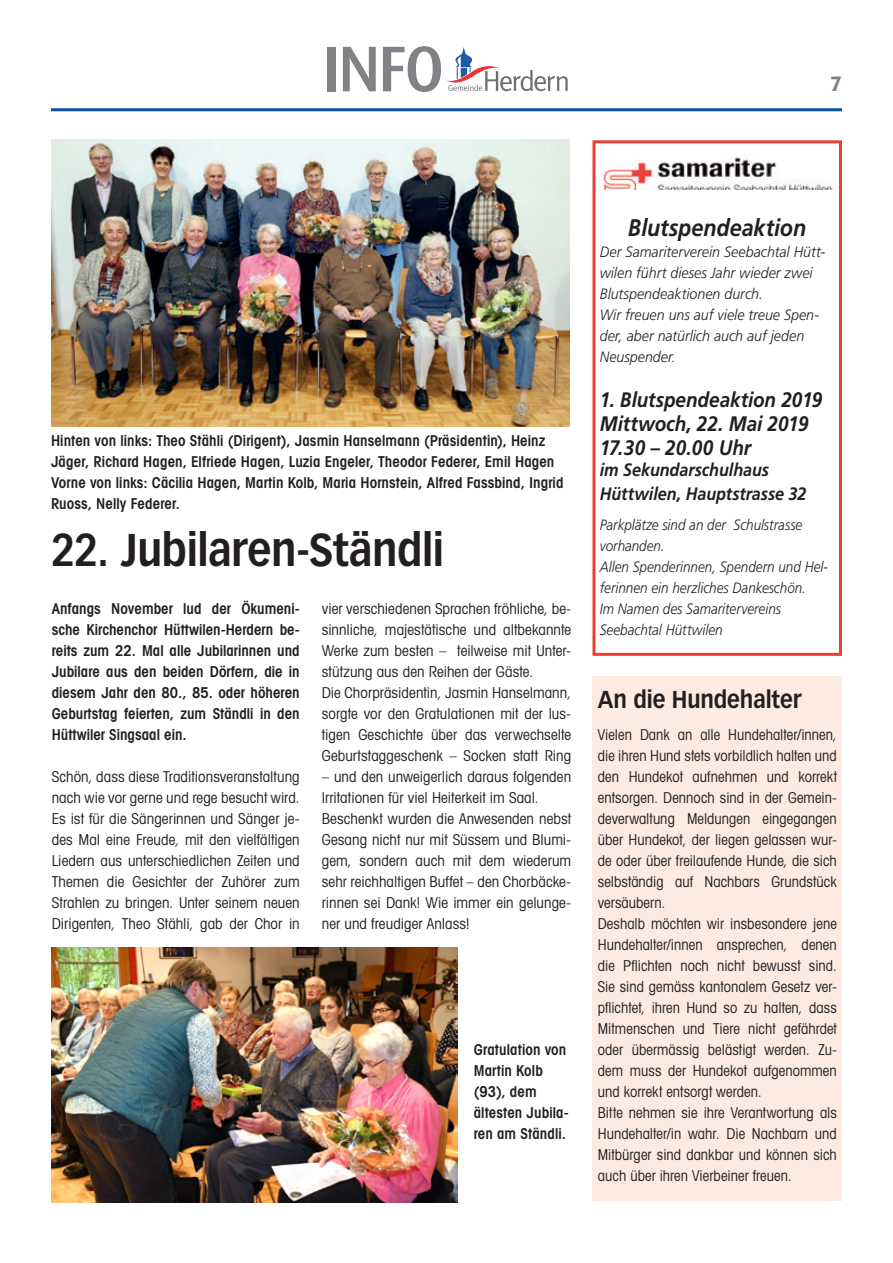
<style>
.page{position:relative;width:893px;height:1263px;background:#fff}
.page>*{position:absolute;margin:0;border:0;box-sizing:border-box;transform-origin:0 0}
.t1{font:500 64.65px "Dax";color:#808285}
.t2{font:700 45px "Vectora LT";letter-spacing:-.01em;color:#231f20;scale:.9 1}
.t3{font:italic 700 24px "Frutiger LT";letter-spacing:-.005em;color:#231f20;scale:.9 1}
.t4{font:700 24px "Vectora LT";letter-spacing:-.005em;color:#231f20;scale:.9 1}
.t5{font:italic 700 21px/24px "Frutiger LT";color:#231f20;scale:.9 1}
.t6{font:700 21px "Dax";color:#808285}
.t7{font:italic 700 18px/24px "Frutiger LT";letter-spacing:-.005em;color:#231f20;scale:.9 1}
.t8{font:condensed 15px/21px "Avant Garde LT";letter-spacing:.005em;color:#231f20}
.t9{font:600 condensed 15px/21px "Avant Garde LT";letter-spacing:.005em;color:#231f20}
.t10{font:italic 300 15px/21px "Frutiger LT";color:#231f20;scale:.95 1}
.t11{font:italic 300 15px/21px "Frutiger LT";color:#231f20;scale:.9 1}
</style>
<div class="page">
<hr style="left:51px;top:108px;width:791px;height:3px;background:#0a4fa2">
<svg style="left:447px;top:47px;width:121px;height:44px"></svg>
<div style="left:592px;top:677px;width:250px;height:524px;background:#fdeae1"></div>
<div style="left:592px;top:140px;width:250px;height:516px;border:3px solid #ee3e34"></div>
<img style="left:603px;top:157px;width:230px;height:33px">
<img style="left:51px;top:139px;width:518px;height:287px">
<img style="left:51px;top:948px;width:406px;height:254px">
<h1 class="t1" style="left:322px;top:33px;width:123px">INFO</h1>
<h3 class="t6" style="left:830px;top:72px;width:13px">7</h3>
<p class="t9" style="left:51px;top:430px;width:514px">Hinten von links: Theo Stähli (Dirigent), Jasmin Hanselmann (Präsidentin), Heinz Jäger, Richard Hagen, Elfriede Hagen, Luzia Engeler, Theodor Federer, Emil Hagen Vorne von links: Cäcilia Hagen, Martin Kolb, Maria Hornstein, Alfred Fassbind, Ingrid Ruoss, Nelly Federer.</p>
<h2 class="t2" style="left:51px;top:522px;width:438px">22. Jubilaren-Ständli</h2>
<p class="t8" style="left:322px;top:598px;width:251px">vier verschiedenen Sprachen fröhliche, be&shy;sinnliche, majestätische und altbekannte Werke zum besten – teilweise mit Unter&shy;stützung aus den Reihen der Gäste.<br>Die Chorpräsidentin, Jasmin Hanselmann, sorgte vor den Gratulationen mit der lus&shy;tigen Geschichte über das verwechselte Geburtstaggeschenk – Socken statt Ring</p>
<p class="t8" style="left:322px;top:766px;width:251px">– und den unweigerlich daraus folgenden Irritationen für viel Heiterkeit im Saal.<br>Beschenkt wurden die Anwesenden nebst Gesang nicht nur mit Süssem und Blumi&shy;gem, sondern auch mit dem wiederum sehr reichhaltigen Buffet – den Chorbäcke&shy;rinnen sei Dank! Wie immer ein gelunge&shy;ner und freudiger Anlass!</p>
<p class="t9" style="left:52px;top:598px;width:250px;text-align:justify">Anfangs November lud der Ökumeni&shy;sche Kirchenchor Hüttwilen-Herdern be&shy;reits zum 22. Mal alle Jubilarinnen und Jubilare aus den beiden Dörfern, die in diesem Jahr den 80., 85. oder höheren Geburtstag feierten, zum Ständli in den Hüttwiler Singsaal ein.</p>
<p class="t8" style="left:52px;top:766px;width:250px;text-align:justify">Schön, dass diese Traditionsveranstaltung nach wie vor gerne und rege besucht wird.<br>Es ist für die Sängerinnen und Sänger je&shy;des Mal eine Freude, mit den vielfältigen Liedern aus unterschiedlichen Zeiten und Themen die Gesichter der Zuhörer zum Strahlen zu bringen. Unter seinem neuen Dirigenten, Theo Stähli, gab der Chor in</p>
<p class="t9" style="left:474px;top:1039px;width:97px">Gratulation von<br>Martin Kolb (93), dem ältesten Jubila&shy;ren am Ständli.</p>
<h3 class="t3" style="left:628px;top:213px;width:199px">Blutspendeaktion</h3>
<p class="t10" style="left:600px;top:241px;width:239px">Der Samariterverein Seebachtal Hütt&shy;wilen führt dieses Jahr wieder zwei<br>Blutspendeaktionen durch.<br>Wir freuen uns auf viele treue Spen&shy;der, aber natürlich auch auf jeden<br>Neuspender.</p>
<h3 class="t5" style="left:600px;top:388px;width:249px">1. Blutspendeaktion 2019<br>Mittwoch, 22. Mai 2019<br>17.30 – 20.00 Uhr</h3>
<p class="t7" style="left:600px;top:458px;width:231px">im Sekundarschulhaus<br>Hüttwilen, Hauptstrasse 32</p>
<p class="t11" style="left:600px;top:514px;width:255px">Parkplätze sind an der Schulstrasse vorhanden.<br>Allen Spenderinnen, Spendern und Hel&shy;ferinnen ein herzliches Dankeschön.<br>Im Namen des Samaritervereins<br>Seebachtal Hüttwilen</p>
<h3 class="t4" style="left:598px;top:685px;width:228px">An die Hundehalter</h3>
<p class="t8" style="left:598px;top:724px;width:240px">Vielen Dank an alle Hundehalter/innen, die ihren Hund stets vorbildlich halten und den Hundekot aufnehmen und korrekt entsorgen. Dennoch sind in der Gemein&shy;deverwaltung Meldungen eingegangen über Hundekot, der liegen gelassen wur&shy;de oder über freilaufende Hunde, die sich selbständig auf Nachbars Grundstück versäubern.<br>Deshalb möchten wir insbesondere jene Hundehalter/innen ansprechen, denen die Pflichten noch nicht bewusst sind.<br>Sie sind gemäss kantonalem Gesetz ver&shy;pflichtet, ihren Hund so zu halten, dass Mitmenschen und Tiere nicht gefährdet oder übermässig belästigt werden. Zu&shy;dem muss der Hundekot aufgenommen und korrekt entsorgt werden.<br>Bitte nehmen sie ihre Verantwortung als Hundehalter/in wahr. Die Nachbarn und Mitbürger sind dankbar und können sich auch über ihren Vierbeiner freuen.</p>
</div>
